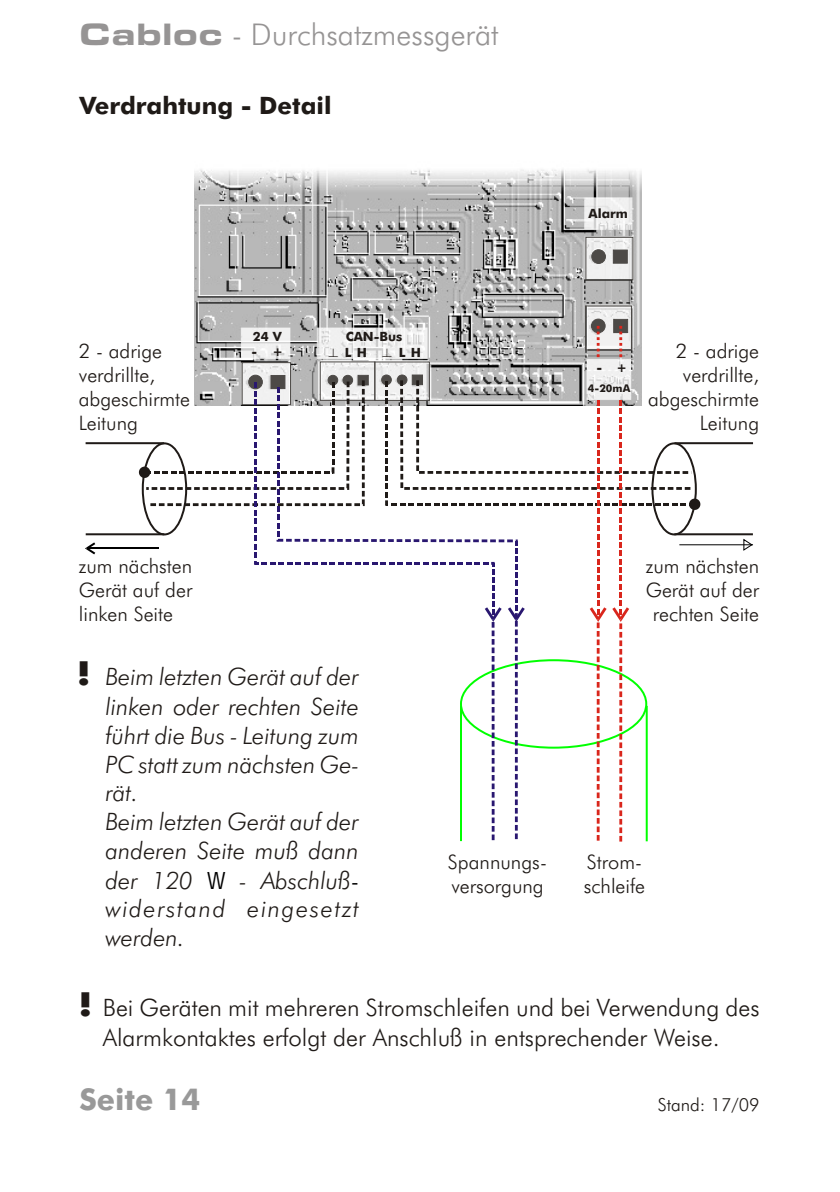
<style>
.page{position:relative;width:840px;height:1192px;background:#fff}
.page>*{position:absolute;margin:0;border:0;box-sizing:border-box;transform-origin:0 0}
.t1{font:30px "Futura Lt BT";color:#969494}
.t2{font:700 30px "Futura Md BT";color:#999}
.t3{font:italic 24px/29.2px "Futura Lt BT";color:#1f1a17}
.t4{font:24px/30.6px "Futura Lt BT";color:#1f1a17}
.t5{font:700 24px "Futura Md BT";color:#1f1a17}
.t6{font:20px/24px "Futura Lt BT";color:#1f1a17}
.t7{font:18px "Futura Lt BT";color:#1f1a17}
.t8{font:700 12.8px/16.4px "Futura Md BT";color:#1f1a17}
.t9{font:700 10.6px "Futura Md BT";color:#1f1a17}
.s1{font-family:"JS Eurostile";font-weight:700;font-size:32px}
.s2{font-family:"Futura X Blk BT";font-style:normal;font-size:32px}
.s3{font-family:"Futura X Blk BT";font-size:32px}
</style>
<div class="page">
<hr style="left:86px;top:442px;width:78px;height:2px;background:#1f1a17">
<hr style="left:86px;top:533px;width:78px;height:2px;background:#1f1a17">
<hr style="left:674px;top:442px;width:79px;height:2px;background:#1f1a17">
<hr style="left:674px;top:533px;width:79px;height:2px;background:#1f1a17">
<img style="left:195px;top:169px;width:446px;height:208px">
<div style="left:613px;top:250px;width:15px;height:13px;background:#4d4a47;border:1px solid #4d4a47"></div>
<div style="left:613px;top:319px;width:15px;height:14px;background:#4d4a47;border:1px solid #4d4a47"></div>
<div style="left:412px;top:375px;width:11px;height:10px;background:#4d4a47"></div>
<div style="left:358px;top:375px;width:11px;height:10px;background:#4d4a47"></div>
<div style="left:271px;top:375px;width:14px;height:14px;background:#4d4a47"></div>
<div style="left:248px;top:375px;width:15px;height:14px;background:#4d4a47;border:1px solid #4d4a47;border-radius:50%"></div>
<div style="left:591px;top:319px;width:14px;height:14px;background:#4d4a47;border:1px solid #4d4a47;border-radius:50%"></div>
<div style="left:591px;top:249px;width:15px;height:15px;background:#4d4a47;border:1px solid #4d4a47;border-radius:50%"></div>
<div style="left:242px;top:362px;width:49px;height:43px;border:1px solid #4d4a47"></div>
<div style="left:374px;top:361px;width:56px;height:40px;border:1px solid #4d4a47"></div>
<svg style="left:328px;top:375px;width:10px;height:10px"></svg>
<div style="left:343px;top:375px;width:10px;height:10px;background:#4d4a47;border:1px solid #4d4a47;border-radius:50%"></div>
<div style="left:381px;top:375px;width:11px;height:10px;background:#4d4a47;border:1px solid #4d4a47;border-radius:50%"></div>
<div style="left:397px;top:375px;width:10px;height:10px;background:#4d4a47;border:1px solid #4d4a47;border-radius:50%"></div>
<div style="left:585px;top:305px;width:47px;height:45px;border:1px solid #4d4a47"></div>
<div style="left:585px;top:237px;width:48px;height:43px;border:1px solid #4d4a47"></div>
<hr style="left:88px;top:548px;width:71px;height:1px;background:#000">
<svg style="left:85px;top:542px;width:10px;height:12px"></svg>
<hr style="left:679px;top:544px;width:74px;height:1px;background:#000">
<svg style="left:743px;top:539px;width:10px;height:12px"></svg>
<svg style="left:619px;top:326px;width:3px;height:33px"></svg>
<svg style="left:597px;top:326px;width:3px;height:33px"></svg>
<svg style="left:139px;top:377px;width:561px;height:465px"></svg>
<svg style="left:329px;top:349px;width:9px;height:8px"></svg>
<svg style="left:383px;top:349px;width:9px;height:8px"></svg>
<h1 class="t1" style="left:79px;top:22px;width:421px"><span class="s1">Cabloc</span> - Durchsatzmessgerät</h1>
<p class="t5" style="left:79px;top:96px;width:254px">Verdrahtung - Detail</p>
<p class="t8" style="left:589px;top:206px;width:41px">Alarm</p>
<p class="t8" style="left:253px;top:330px;width:30px">24 V</p>
<p class="t8" style="left:345px;top:329px;width:59px">CAN-Bus<br>L H</p>
<p class="t6" style="left:79px;top:341px;width:113px">2 - adrige verdrillte, abgeschirmte<br>Leitung</p>
<p class="t6" style="left:648px;top:341px;width:113px;text-align:right">2 - adrige verdrillte, abgeschirmte<br>Leitung</p>
<p class="t8" style="left:399px;top:346px;width:24px">L H</p>
<p class="t8" style="left:272px;top:344px;width:12px">+</p>
<p class="t8" style="left:252px;top:345px;width:7px">-</p>
<p class="t8" style="left:617px;top:360px;width:12px">+</p>
<p class="t8" style="left:597px;top:360px;width:7px">-</p>
<p class="t9" style="left:588px;top:384px;width:44px">4-20mA</p>
<p class="t6" style="left:79px;top:556px;width:115px;text-align:justify">zum nächsten Gerät auf der linken Seite</p>
<p class="t6" style="left:646px;top:556px;width:115px;text-align:center">zum nächsten<br>Gerät auf der rechten Seite</p>
<p class="t3" style="left:105px;top:664px;width:255px;text-indent:-28px"><span class="s2">!</span> Beim letzten Gerät auf der linken oder rechten Seite führt die Bus - Leitung zum<br>PC statt zum nächsten Ge&shy;rät.<br>Beim letzten Gerät auf der anderen Seite muß dann der 120</p>
<p class="t3" style="left:105px;top:868px;width:255px;text-align:justify;text-indent:134px">- Abschluß&shy;widerstand eingesetzt werden.</p>
<p class="t6" style="left:448px;top:852px;width:101px">Spannungs&shy;versorgung</p>
<p class="t6" style="left:584px;top:852px;width:63px">Strom&shy;schleife</p>
<p class="t4" style="left:103px;top:994px;width:658px;text-indent:-23px"><span class="s3">!</span> Bei Geräten mit mehreren Stromschleifen und bei Verwendung des<br>Alarmkontaktes erfolgt der Anschluß in entsprechender Weise.</p>
<h1 class="t2" style="left:79px;top:1088px;width:122px">Seite 14</h1>
<p class="t7" style="left:658px;top:1097px;width:103px">Stand: 17/09</p>
</div>
